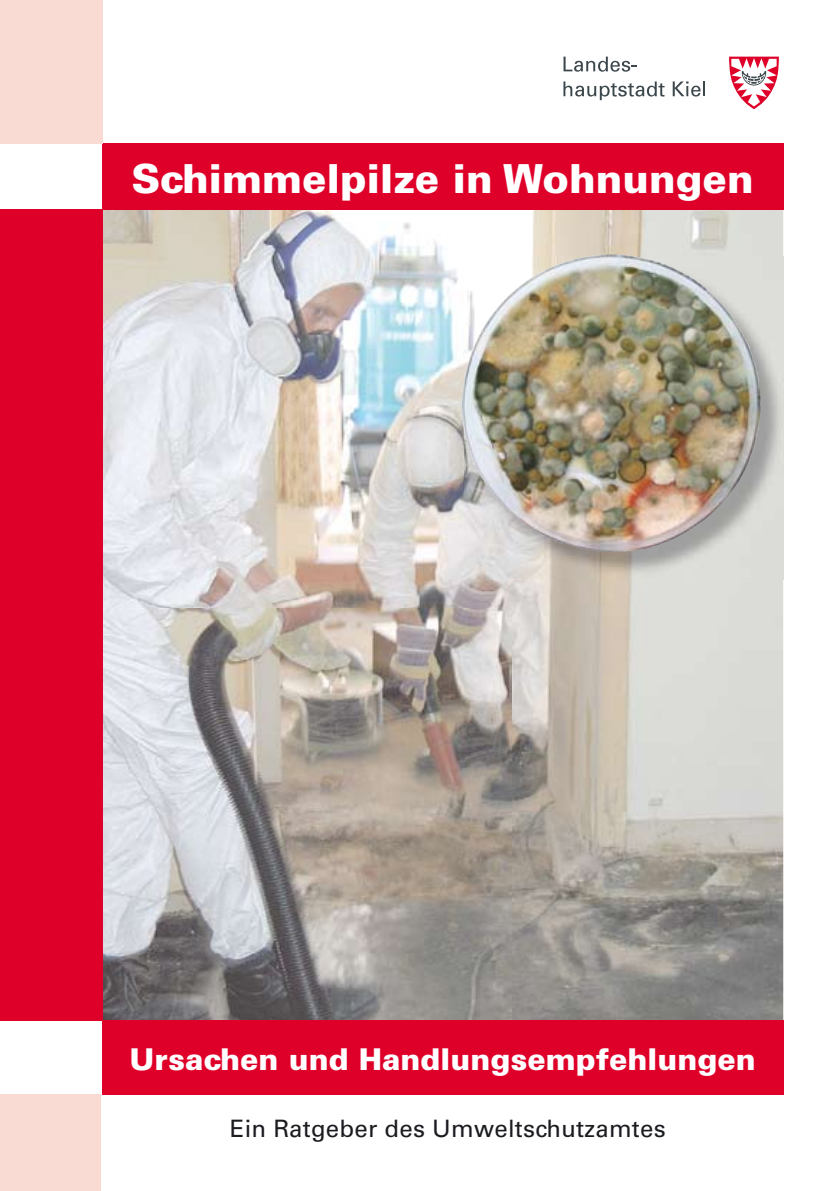
<style>
.page{position:relative;width:840px;height:1191px;background:#fff}
.page>*{position:absolute;margin:0;border:0;box-sizing:border-box;transform-origin:0 0}
.t1{font:900 40px "Univers LT";color:#fff}
.t2{font:900 30px "Univers LT";color:#fff}
.t3{font:24px "Univers LT";letter-spacing:.01em;color:#1b1c20}
</style>
<div class="page">
<img style="left:102px;top:210px;width:408px;height:810px">
<img style="left:533px;top:210px;width:249px;height:46px">
<img style="left:510px;top:579px;width:272px;height:441px">
<div style="left:102px;top:144px;width:680px;height:66px;background:#df002a"></div>
<img style="left:464px;top:256px;width:320px;height:323px">
<img style="left:610px;top:398px;width:150px;height:154px">
<svg style="left:563px;top:81px;width:101px;height:19px"></svg>
<svg style="left:672px;top:81px;width:33px;height:16px"></svg>
<svg style="left:563px;top:57px;width:73px;height:15px"></svg>
<svg style="left:729px;top:57px;width:49px;height:52px"></svg>
<div style="left:102px;top:1020px;width:680px;height:74px;background:#df002a"></div>
<div style="left:0;top:210px;width:102px;height:810px;background:#df002a"></div>
<div style="left:0;top:0;width:102px;height:144px;background:#f9dbd3"></div>
<div style="left:0;top:1094px;width:100px;height:97px;background:#f9dbd3"></div>
<h1 class="t1" style="left:131px;top:153px;width:623px">Schimmelpilze in Wohnungen</h1>
<p class="t2" style="left:129px;top:1040px;width:627px">Ursachen und Handlungsempfehlungen</p>
<p class="t3" style="left:229px;top:1114px;width:437px">Ein Ratgeber des Umweltschutzamtes</p>
</div>
